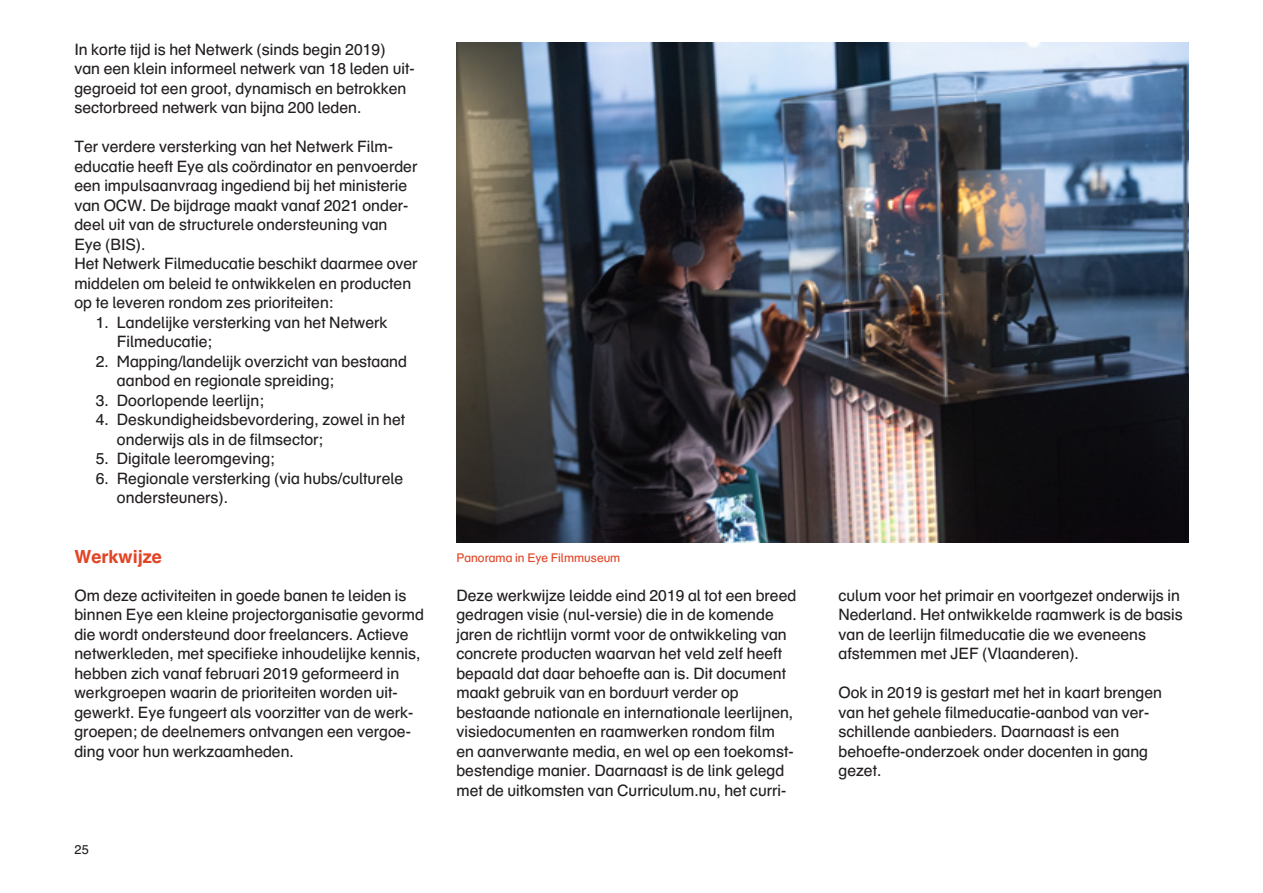
<style>
.page{position:relative;width:1263px;height:893px;background:#fff}
.page>*{position:absolute;margin:0;border:0;box-sizing:border-box;transform-origin:0 0}
.t1{font:700 18px "Eye Schulbuch";color:#e24425}
.t2{font:15.75px/19.5px "Eye Schulbuch";color:#231f20}
.t3{font:12.75px "Eye Schulbuch";color:#231f20}
.t4{font:12px "Eye Schulbuch";color:#e24425}
</style>
<div class="page">
<img style="left:456px;top:43px;width:732px;height:499px">
<p class="t2" style="left:74px;top:39px;width:340px">In korte tijd is het Netwerk (sinds begin 2019) van een klein informeel netwerk van 18 leden uit&shy;gegroeid tot een groot, dynamisch en betrokken sectorbreed netwerk van bijna 200 leden.</p>
<p class="t2" style="left:74px;top:137px;width:345px">Ter verdere versterking van het Netwerk Film&shy;educatie heeft Eye als coördinator en penvoerder een impulsaanvraag ingediend bij het ministerie van OCW. De bijdrage maakt vanaf 2021 onder&shy;deel uit van de structurele ondersteuning van Eye (BIS).<br>Het Netwerk Filmeducatie beschikt daarmee over middelen om beleid te ontwikkelen en producten op te leveren rondom zes prioriteiten:</p>
<p class="t2" style="left:117px;top:312px;width:272px;text-indent:-21px">1. Landelijke versterking van het Netwerk<br>Filmeducatie;</p>
<p class="t2" style="left:117px;top:351px;width:292px;text-indent:-21px">2. Mapping/landelijk overzicht van bestaand aanbod en regionale spreiding;</p>
<p class="t2" style="left:96px;top:390px;width:170px">3. Doorlopende leerlijn;</p>
<p class="t2" style="left:117px;top:410px;width:290px;text-indent:-21px">4. Deskundigheidsbevordering, zowel in het onderwijs als in de filmsector;</p>
<p class="t2" style="left:96px;top:449px;width:181px">5. Digitale leeromgeving;</p>
<p class="t2" style="left:117px;top:468px;width:288px;text-indent:-21px">6. Regionale versterking (via hubs/culturele ondersteuners).</p>
<p class="t1" style="left:74px;top:545px;width:89px">Werkwijze</p>
<p class="t2" style="left:74px;top:585px;width:351px">Om deze activiteiten in goede banen te leiden is binnen Eye een kleine projectorganisatie gevormd die wordt ondersteund door freelancers. Actieve netwerkleden, met specifieke inhoudelijke kennis, hebben zich vanaf februari 2019 geformeerd in werkgroepen waarin de prioriteiten worden uit&shy;gewerkt. Eye fungeert als voorzitter van de werk&shy;groepen; de deelnemers ontvangen een vergoe&shy;ding voor hun werkzaamheden.</p>
<p class="t2" style="left:456px;top:585px;width:341px">Deze werkwijze leidde eind 2019 al tot een breed gedragen visie (nul-versie) die in de komende jaren de richtlijn vormt voor de ontwikkeling van concrete producten waarvan het veld zelf heeft bepaald dat daar behoefte aan is. Dit document maakt gebruik van en borduurt verder op bestaande nationale en internationale leerlijnen, visiedocumenten en raamwerken rondom film en aanverwante media, en wel op een toekomst&shy;bestendige manier. Daarnaast is de link gelegd met de uitkomsten van Curriculum.nu, het curri-</p>
<p class="t2" style="left:838px;top:585px;width:346px">culum voor het primair en voortgezet onderwijs in Nederland. Het ontwikkelde raamwerk is de basis van de leerlijn filmeducatie die we eveneens afstemmen met JEF (Vlaanderen).</p>
<p class="t4" style="left:456px;top:550px;width:165px">Panorama in Eye Filmmuseum</p>
<p class="t2" style="left:838px;top:683px;width:325px">Ook in 2019 is gestart met het in kaart brengen van het gehele filmeducatie-aanbod van ver&shy;schillende aanbieders. Daarnaast is een behoefte-onderzoek onder docenten in gang gezet.</p>
<p class="t3" style="left:74px;top:842px;width:16px">25</p>
</div>
